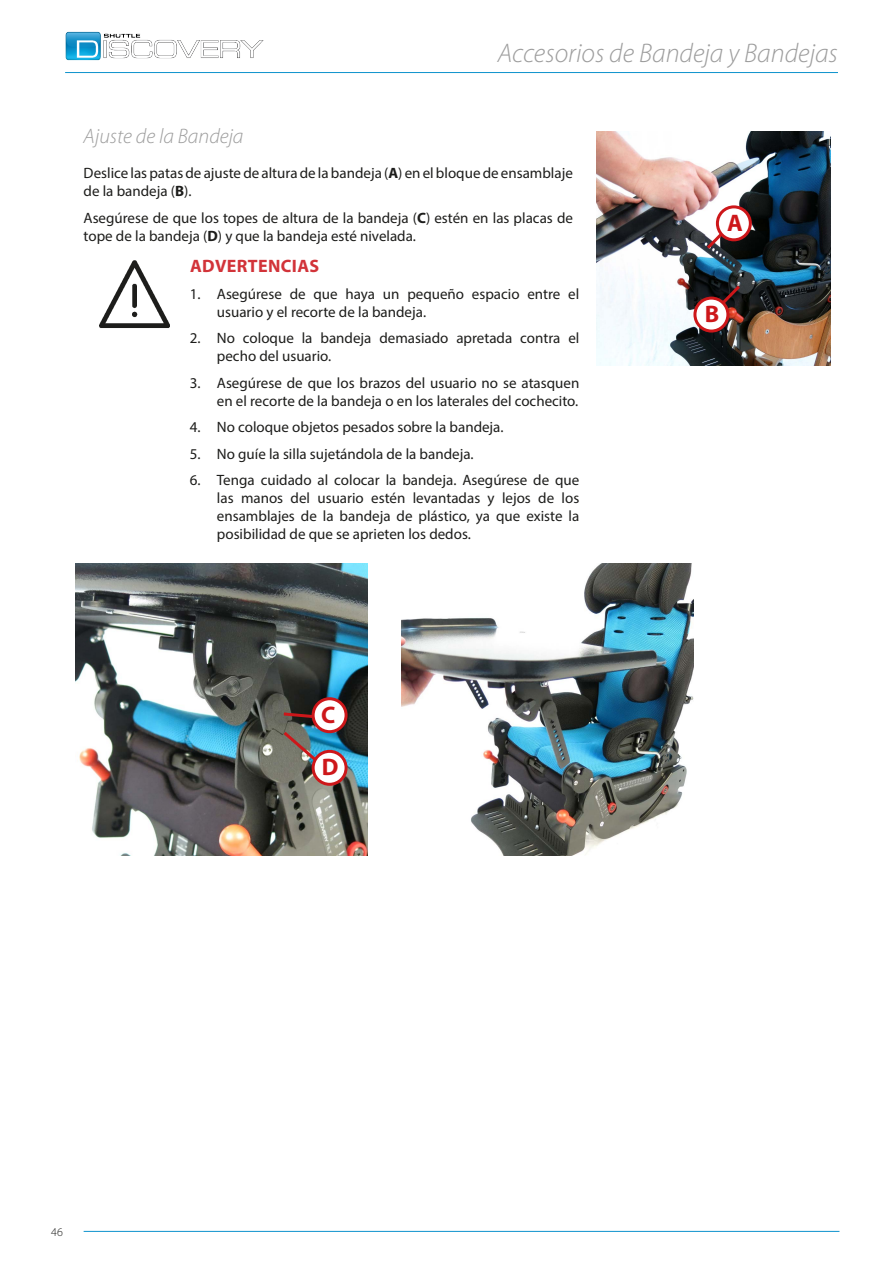
<style>
.page{position:relative;width:893px;height:1263px;background:#fff}
.page>*{position:absolute;margin:0;border:0;box-sizing:border-box;transform-origin:0 0}
.t1{font:italic 300 27px "Myriad Pro";color:#9d9d9d}
.t2{font:700 24px/52.7px "Myriad Pro";color:#cd171a}
.t3{font:italic 300 21px "Myriad Pro";color:#9d9d9d}
.t4{font:700 18px "Myriad Pro";letter-spacing:.02em;color:#d23339}
.t5{font:15px/18px "Myriad Pro";color:#1d1d1b}
.t6{font:300 12px "Myriad Pro";color:#1d1d1b}
.s1{font-weight:700}
</style>
<div class="page">
<hr style="left:65px;top:72px;width:828px;height:1px;background:#0d92cd">
<div style="left:839px;top:54px;width:54px;height:64px;background:#fff"></div>
<hr style="left:84px;top:1231px;width:755px;height:1px;background:#0d92cd">
<img style="left:65px;top:31px;width:199px;height:30px">
<img style="left:402px;top:563px;width:292px;height:292px">
<img style="left:76px;top:563px;width:292px;height:292px">
<img style="left:596px;top:132px;width:234px;height:234px">
<svg style="left:709px;top:282px;width:34px;height:35px"></svg>
<div style="left:695px;top:298px;width:33px;height:33px;background:#fff;border-radius:50%"></div>
<div style="left:693px;top:297px;width:36px;height:36px;border:3px solid #cd171a;border-radius:50%"></div>
<svg style="left:704px;top:217px;width:34px;height:35px"></svg>
<div style="left:717px;top:207px;width:33px;height:33px;background:#fff;border-radius:50%"></div>
<div style="left:716px;top:205px;width:36px;height:36px;border:3px solid #cd171a;border-radius:50%"></div>
<svg style="left:281px;top:711px;width:32px;height:10px"></svg>
<svg style="left:280px;top:729px;width:48px;height:42px;background:#697a7f"></svg>
<div style="left:313px;top:699px;width:33px;height:33px;background:#fff;border-radius:50%"></div>
<div style="left:312px;top:697px;width:36px;height:36px;border:3px solid #cd171a;border-radius:50%"></div>
<div style="left:313px;top:751px;width:33px;height:33px;background:#fff;border-radius:50%"></div>
<div style="left:312px;top:750px;width:36px;height:36px;border:3px solid #cd171a;border-radius:50%"></div>
<img style="left:99px;top:260px;width:70px;height:68px">
<h1 class="t1" style="left:498px;top:37px;width:342px">Accesorios de Bandeja y Bandejas</h1>
<h3 class="t3" style="left:84px;top:124px;width:161px">Ajuste de la Bandeja</h3>
<p class="t5" style="left:84px;top:164px;width:491px">Deslice las patas de ajuste de altura de la bandeja (<span class="s1">A</span>) en el bloque de ensamblaje de la bandeja (<span class="s1">B</span>).</p>
<p class="t5" style="left:84px;top:209px;width:491px">Asegúrese de que los topes de altura de la bandeja (<span class="s1">C</span>) estén en las placas de tope de la bandeja (<span class="s1">D</span>) y que la bandeja esté nivelada.</p>
<p class="t4" style="left:190px;top:255px;width:131px">ADVERTENCIAS</p>
<p class="t5" style="left:217px;top:285px;width:364px;text-indent:-27px">1. Asegúrese de que haya un pequeño espacio entre el usuario y el recorte de la bandeja.</p>
<p class="t5" style="left:217px;top:329px;width:364px;text-indent:-27px">2. No coloque la bandeja demasiado apretada contra el pecho del usuario.</p>
<p class="t5" style="left:190px;top:374px;width:391px;text-align:right">3. Asegúrese de que los brazos del usuario no se atasquen en el recorte de la bandeja o en los laterales del cochecito.</p>
<p class="t5" style="left:190px;top:418px;width:315px">4. No coloque objetos pesados sobre la bandeja.</p>
<p class="t5" style="left:190px;top:445px;width:285px">5. No guíe la silla sujetándola de la bandeja.</p>
<p class="t5" style="left:217px;top:471px;width:364px;text-align:justify;text-indent:-27px">6. Tenga cuidado al colocar la bandeja. Asegúrese de que las manos del usuario estén levantadas y lejos de los ensamblajes de la bandeja de plástico, ya que existe la posibilidad de que se aprieten los dedos.</p>
<h2 class="t2" style="left:321px;top:687px;width:19px">C<br>D</h2>
<h2 class="t2" style="left:727px;top:196px;width:17px">A</h2>
<h2 class="t2" style="left:705px;top:287px;width:16px">B</h2>
<p class="t6" style="left:51px;top:1225px;width:13px">46</p>
</div>
